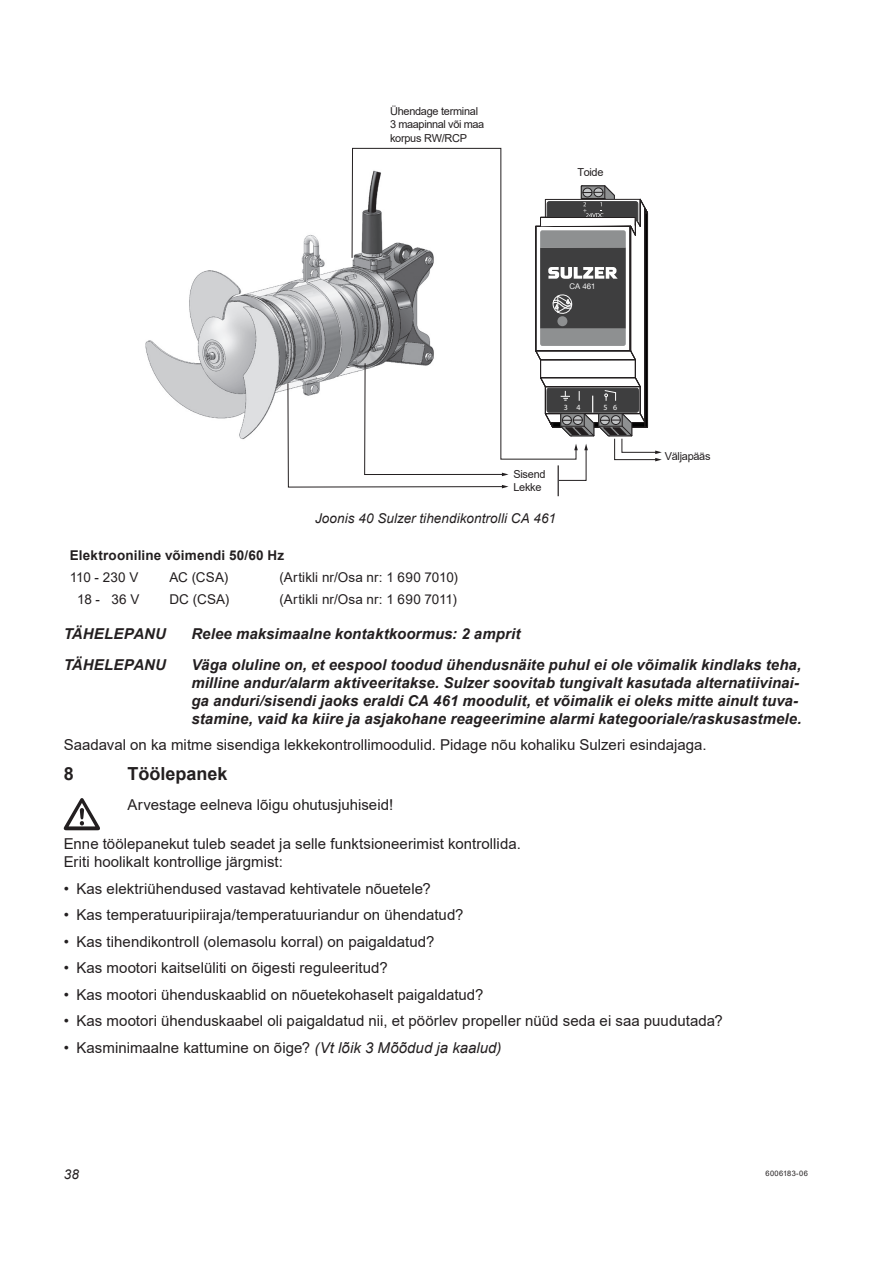
<style>
.page{position:relative;width:893px;height:1263px;background:#fff}
.page>*{position:absolute;margin:0;border:0;box-sizing:border-box;transform-origin:0 0}
.Überschrift_1{font:700 18px "Arial";color:#231f20}
.Haupttext{font:15px/18px "Arial";color:#231f20}
.ACHTUNG_HINWEIS{font:italic 700 15px/18px "Arial";letter-spacing:.005em;color:#231f20}
.GEFAHRENZEICHEN-Schrift{font:15px "Arial";color:#231f20}
.Tabelle-Zellen-links{font:13.5px "Arial";letter-spacing:.01em;color:#231f20}
.Bildunterschrift{font:italic 13.5px "Arial";letter-spacing:.01em;color:#231f20}
.Tabelle-Kopf-links{font:700 13.5px "Arial";letter-spacing:.01em;color:#231f20}
.t1{font:10.95px/13.2px "Arial";letter-spacing:-.025em;color:#231f20}
.t2{font:7.95px "Myriad Pro";color:#fff}
.t3{font:7.8px "Helvetica Neue LT Com";color:#fafafa}
.t4{font:7.5px "Arial";letter-spacing:.04em;color:#231f20}
.s1{font-style:italic}
</style>
<div class="page">
<img style="left:145px;top:234px;width:206px;height:206px">
<svg style="left:287px;top:363px;width:221px;height:125px"></svg>
<hr style="left:558px;top:465px;width:1px;height:31px;background:#231f20">
<svg style="left:351px;top:148px;width:189px;height:312px"></svg>
<hr style="left:630px;top:226px;width:1px;height:125px;background:#231f20">
<div style="left:645px;top:213px;width:3px;height:214px;border:1px solid #231f20"></div>
<div style="left:535px;top:226px;width:95px;height:125px;border:1px solid #231f20"></div>
<div style="left:540px;top:247px;width:86px;height:82px;background:#3e3e3f"></div>
<svg style="left:540px;top:185px;width:108px;height:62px"></svg>
<svg style="left:535px;top:329px;width:127px;height:152px"></svg>
<div style="left:557px;top:316px;width:10px;height:10px;background:#8e9091;border-radius:50%"></div>
<svg style="left:548px;top:267px;width:70px;height:12px"></svg>
<svg style="left:552px;top:294px;width:21px;height:20px"></svg>
<svg style="left:64px;top:798px;width:36px;height:32px"></svg>
<p class="t1" style="left:390px;top:105px;width:96px">Ühendage terminal<br>3 maapinnal või maa korpus RW/RCP</p>
<p class="t1" style="left:577px;top:166px;width:27px">Toide</p>
<p class="t3" style="left:570px;top:282px;width:27px">CA 461</p>
<p class="t2" style="left:564px;top:402px;width:18px">3 4</p>
<p class="t2" style="left:603px;top:402px;width:15px">5 6</p>
<p class="t1" style="left:513px;top:467px;width:34px">Sisend<br>Lekke</p>
<p class="Bildunterschrift" style="left:315px;top:509px;width:242px">Joonis 40 Sulzer tihendikontrolli CA 461</p>
<p class="t1" style="left:665px;top:450px;width:47px">Väljapääs</p>
<p class="Tabelle-Kopf-links" style="left:70px;top:546px;width:216px">Elektrooniline võimendi 50/60 Hz</p>
<p class="Tabelle-Zellen-links" style="left:70px;top:568px;width:70px">110 - 230 V</p>
<p class="Tabelle-Zellen-links" style="left:169px;top:568px;width:60px">AC (CSA)</p>
<p class="Tabelle-Zellen-links" style="left:280px;top:568px;width:180px">(Artikli nr/Osa nr: 1 690 7010)</p>
<p class="Tabelle-Zellen-links" style="left:77px;top:590px;width:64px">18 - 36 V</p>
<p class="Tabelle-Zellen-links" style="left:169px;top:590px;width:61px">DC (CSA)</p>
<p class="Tabelle-Zellen-links" style="left:280px;top:590px;width:179px">(Artikli nr/Osa nr: 1 690 7011)</p>
<p class="ACHTUNG_HINWEIS" style="left:64px;top:625px;width:104px">TÄHELEPANU</p>
<p class="ACHTUNG_HINWEIS" style="left:191px;top:625px;width:331px">Relee maksimaalne kontaktkoormus: 2 amprit</p>
<p class="ACHTUNG_HINWEIS" style="left:64px;top:656px;width:104px">TÄHELEPANU</p>
<p class="ACHTUNG_HINWEIS" style="left:191px;top:656px;width:612px">Väga oluline on, et eespool toodud ühendusnäite puhul ei ole võimalik kindlaks teha, milline andur/alarm aktiveeritakse. Sulzer soovitab tungivalt kasutada alternatiivinai&shy;ga anduri/sisendi jaoks eraldi CA 461 moodulit, et võimalik ei oleks mitte ainult tuva&shy;stamine, vaid ka kiire ja asjakohane reageerimine alarmi kategooriale/raskusastmele.</p>
<p class="Haupttext" style="left:64px;top:736px;width:644px">Saadaval on ka mitme sisendiga lekkekontrollimoodulid. Pidage nõu kohaliku Sulzeri esindajaga.</p>
<p class="Überschrift_1" style="left:64px;top:761px;width:12px">8</p>
<p class="Überschrift_1" style="left:128px;top:761px;width:102px">Töölepanek</p>
<p class="GEFAHRENZEICHEN-Schrift" style="left:128px;top:794px;width:267px">Arvestage eelneva lõigu ohutusjuhiseid!</p>
<p class="Haupttext" style="left:64px;top:835px;width:459px">Enne töölepanekut tuleb seadet ja selle funktsioneerimist kontrollida.<br>Eriti hoolikalt kontrollige järgmist:</p>
<p class="Haupttext" style="left:64px;top:879px;width:368px">• Kas elektriühendused vastavad kehtivatele nõuetele?</p>
<p class="Haupttext" style="left:64px;top:906px;width:401px">• Kas temperatuuripiiraja/temperatuuriandur on ühendatud?</p>
<p class="Haupttext" style="left:64px;top:932px;width:372px">• Kas tihendikontroll (olemasolu korral) on paigaldatud?</p>
<p class="Haupttext" style="left:64px;top:959px;width:325px">• Kas mootori kaitselüliti on õigesti reguleeritud?</p>
<p class="Haupttext" style="left:64px;top:985px;width:421px">• Kas mootori ühenduskaablid on nõuetekohaselt paigaldatud?</p>
<p class="Haupttext" style="left:64px;top:1012px;width:660px">• Kas mootori ühenduskaabel oli paigaldatud nii, et pöörlev propeller nüüd seda ei saa puudutada?</p>
<p class="Haupttext" style="left:64px;top:1038px;width:439px">• Kasminimaalne kattumine on õige? <span class="s1">(Vt lõik 3 Mõõdud ja kaalud)</span></p>
<p class="Bildunterschrift" style="left:64px;top:1166px;width:17px">38</p>
<p class="t4" style="left:766px;top:1168px;width:44px">6006183-06</p>
</div>
